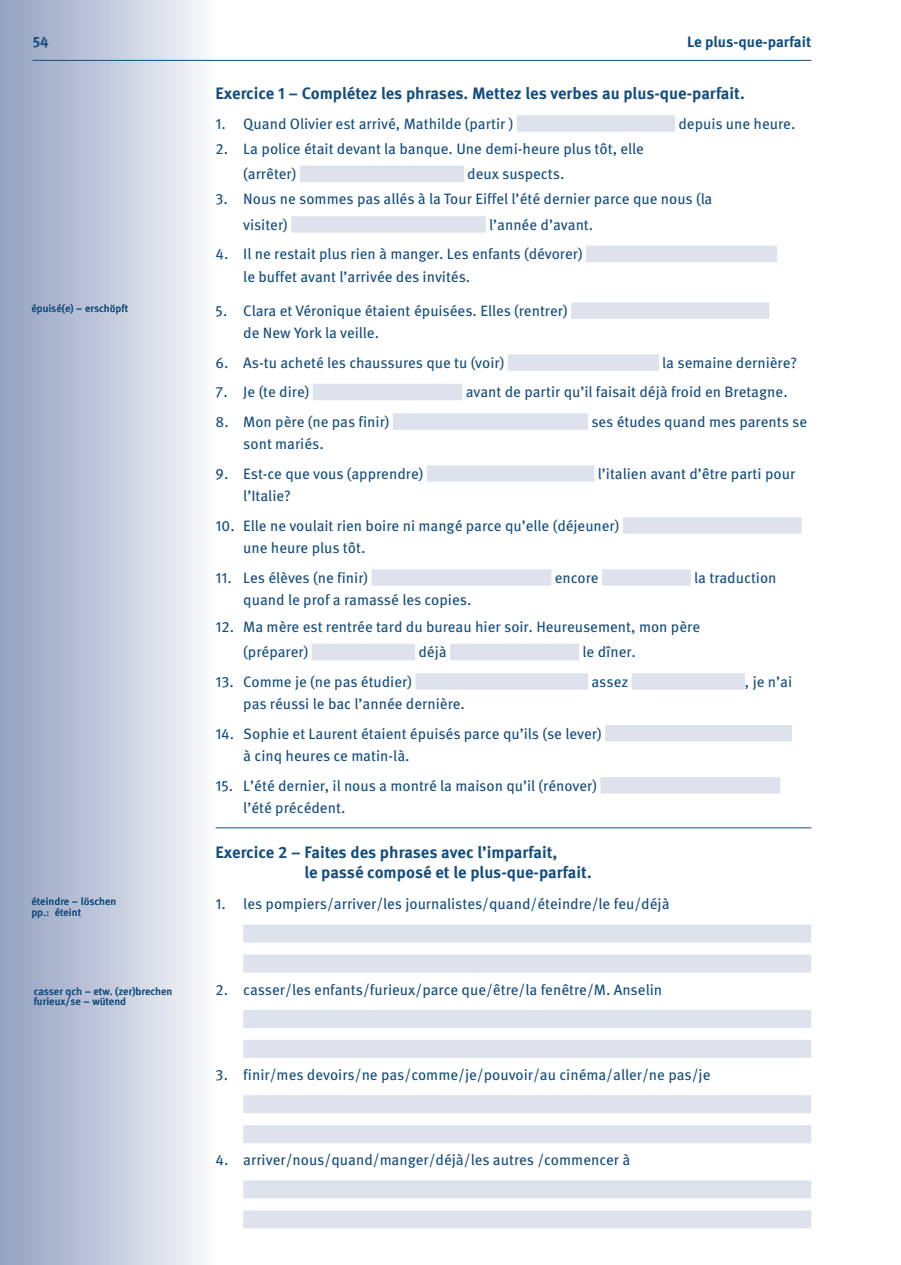
<style>
.page{position:relative;width:901px;height:1265px;background:#fff}
.page>*{position:absolute;margin:0;border:0;box-sizing:border-box;transform-origin:0 0}
.t1{font:700 16.5px/19.8px "Meta Pro";color:#144d7e}
.t2{font:15px/22.5px "Meta Pro";color:#144d7e}
.t3{font:700 15px "Meta Pro";color:#144d7e}
.t4{font:10.5px/10.5px "Meta Pro";color:#144d7e}
</style>
<div class="page">
<svg style="left:0;top:0;width:214px;height:1265px;background:#c4ccdd"></svg>
<hr style="left:33px;top:60px;width:778px;height:1px;background:#144d7e">
<div style="left:517px;top:115px;width:158px;height:17px;background:#dee2ec"></div>
<div style="left:300px;top:166px;width:164px;height:16px;background:#dee2ec"></div>
<div style="left:291px;top:216px;width:194px;height:17px;background:#dee2ec"></div>
<div style="left:586px;top:246px;width:191px;height:16px;background:#dee2ec"></div>
<div style="left:571px;top:302px;width:198px;height:17px;background:#dee2ec"></div>
<div style="left:507px;top:354px;width:152px;height:17px;background:#dee2ec"></div>
<div style="left:313px;top:384px;width:149px;height:16px;background:#dee2ec"></div>
<div style="left:393px;top:413px;width:195px;height:17px;background:#dee2ec"></div>
<div style="left:427px;top:465px;width:167px;height:17px;background:#dee2ec"></div>
<div style="left:622px;top:517px;width:179px;height:17px;background:#dee2ec"></div>
<div style="left:371px;top:569px;width:180px;height:16px;background:#dee2ec"></div>
<div style="left:602px;top:569px;width:88px;height:16px;background:#dee2ec"></div>
<div style="left:312px;top:643px;width:103px;height:17px;background:#dee2ec"></div>
<div style="left:450px;top:643px;width:129px;height:17px;background:#dee2ec"></div>
<div style="left:415px;top:673px;width:173px;height:16px;background:#dee2ec"></div>
<div style="left:631px;top:673px;width:113px;height:16px;background:#dee2ec"></div>
<div style="left:605px;top:725px;width:187px;height:16px;background:#dee2ec"></div>
<div style="left:600px;top:777px;width:180px;height:16px;background:#dee2ec"></div>
<hr style="left:216px;top:827px;width:595px;height:1px;background:#144d7e">
<div style="left:243px;top:924px;width:568px;height:18px;background:#dee2ec"></div>
<div style="left:243px;top:954px;width:568px;height:18px;background:#dee2ec"></div>
<div style="left:243px;top:1010px;width:568px;height:18px;background:#dee2ec"></div>
<div style="left:243px;top:1040px;width:568px;height:18px;background:#dee2ec"></div>
<div style="left:243px;top:1095px;width:568px;height:18px;background:#dee2ec"></div>
<div style="left:243px;top:1125px;width:568px;height:18px;background:#dee2ec"></div>
<div style="left:243px;top:1180px;width:568px;height:18px;background:#dee2ec"></div>
<div style="left:243px;top:1210px;width:568px;height:18px;background:#dee2ec"></div>
<svg style="left:0;top:0;width:4px;height:7px"></svg>
<p class="t3" style="left:33px;top:32px;width:16px">54</p>
<p class="t3" style="left:687px;top:32px;width:125px">Le plus-que-parfait</p>
<p class="t1" style="left:216px;top:84px;width:530px">Exercice 1 – Complétez les phrases. Mettez les verbes au plus-que-parfait.</p>
<p class="t2" style="left:216px;top:113px;width:299px">1. Quand Olivier est arrivé, Mathilde (partir )</p>
<p class="t2" style="left:678px;top:113px;width:118px">depuis une heure.</p>
<p class="t2" style="left:243px;top:137px;width:402px;line-height:25.2px;text-indent:-28px">2. La police était devant la banque. Une demi-heure plus tôt, elle (arrêter)</p>
<p class="t2" style="left:467px;top:163px;width:99px">deux suspects.</p>
<p class="t2" style="left:243px;top:187px;width:470px;line-height:25.2px;text-indent:-28px">3. Nous ne sommes pas allés à la Tour Eiffel l’été dernier parce que nous (la visiter)</p>
<p class="t2" style="left:489px;top:214px;width:106px">l’année d’avant.</p>
<p class="t2" style="left:243px;top:243px;width:341px;text-indent:-28px">4. Il ne restait plus rien à manger. Les enfants (dévorer) le buffet avant l’arrivée des invités.</p>
<p class="t2" style="left:243px;top:300px;width:326px;text-indent:-28px">5. Clara et Véronique étaient épuisées. Elles (rentrer) de New York la veille.</p>
<p class="t2" style="left:216px;top:352px;width:290px">6. As-tu acheté les chaussures que tu (voir)</p>
<p class="t2" style="left:662px;top:352px;width:136px">la semaine dernière?</p>
<p class="t2" style="left:216px;top:381px;width:95px">7. Je (te dire)</p>
<p class="t2" style="left:465px;top:381px;width:323px">avant de partir qu’il faisait déjà froid en Bretagne.</p>
<p class="t2" style="left:216px;top:411px;width:175px">8. Mon père (ne pas finir)</p>
<p class="t2" style="left:591px;top:411px;width:217px">ses études quand mes parents se</p>
<p class="t2" style="left:243px;top:433px;width:82px">sont mariés.</p>
<p class="t2" style="left:216px;top:463px;width:209px">9. Est-ce que vous (apprendre)</p>
<p class="t2" style="left:597px;top:463px;width:199px">l’italien avant d’être parti pour</p>
<p class="t2" style="left:243px;top:485px;width:49px">l’Italie?</p>
<p class="t2" style="left:243px;top:515px;width:377px;text-indent:-28px">10. Elle ne voulait rien boire ni mangé parce qu’elle (déjeuner) une heure plus tôt.</p>
<p class="t2" style="left:216px;top:567px;width:154px">11. Les élèves (ne finir)</p>
<p class="t2" style="left:554px;top:567px;width:45px">encore</p>
<p class="t2" style="left:694px;top:567px;width:84px">la traduction</p>
<p class="t2" style="left:243px;top:589px;width:229px">quand le prof a ramassé les copies.</p>
<p class="t2" style="left:243px;top:614px;width:458px;line-height:25.2px;text-indent:-28px">12. Ma mère est rentrée tard du bureau hier soir. Heureusement, mon père (préparer)</p>
<p class="t4" style="left:31px;top:303px;width:98px">épuisé(e) – erschöpft</p>
<p class="t2" style="left:418px;top:641px;width:30px">déjà</p>
<p class="t2" style="left:582px;top:641px;width:55px">le dîner.</p>
<p class="t4" style="left:31px;top:897px;width:86px">éteindre – löschen pp.: éteint</p>
<p class="t4" style="left:34px;top:986px;width:140px">casser qch – etw. (zer)brechen furieux/se – wütend</p>
<p class="t2" style="left:216px;top:670px;width:198px">13. Comme je (ne pas étudier)</p>
<p class="t2" style="left:591px;top:670px;width:38px">assez</p>
<p class="t2" style="left:744px;top:670px;width:49px">, je n’ai</p>
<p class="t2" style="left:243px;top:693px;width:223px">pas réussi le bac l’année dernière.</p>
<p class="t2" style="left:243px;top:722px;width:360px;text-indent:-28px">14. Sophie et Laurent étaient épuisés parce qu’ils (se lever) à cinq heures ce matin-là.</p>
<p class="t2" style="left:243px;top:774px;width:355px;text-indent:-28px">15. L’été dernier, il nous a montré la maison qu’il (rénover) l’été précédent.</p>
<p class="t1" style="left:304px;top:843px;width:289px;text-indent:-89px">Exercice 2 – Faites des phrases avec l’imparfait,<br>le passé composé et le plus-que-parfait.</p>
<p class="t2" style="left:216px;top:893px;width:455px">1. les pompiers/arriver/les journalistes/quand/éteindre/le feu/déjà</p>
<p class="t2" style="left:216px;top:978px;width:448px">2. casser/les enfants/furieux/parce que/être/la fenêtre/M. Anselin</p>
<p class="t2" style="left:216px;top:1064px;width:496px">3. finir/mes devoirs/ne pas/comme/je/pouvoir/au cinéma/aller/ne pas/je</p>
<p class="t2" style="left:216px;top:1149px;width:416px">4. arriver/nous/quand/manger/déjà/les autres /commencer à</p>
</div>
